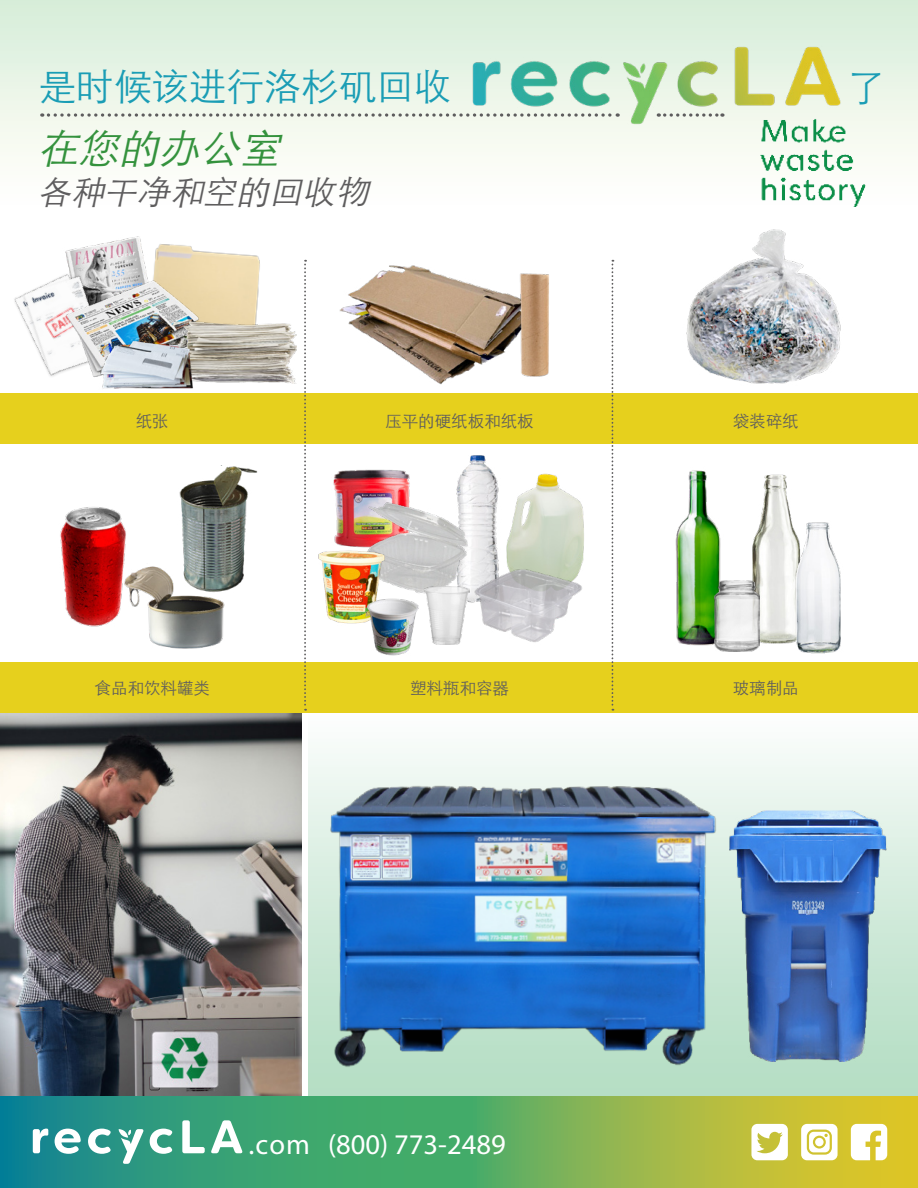
<style>
.page{position:relative;width:918px;height:1188px;background:#fff}
.page>*{position:absolute;margin:0;border:0;box-sizing:border-box;transform-origin:0 0}
.t1{font:italic 300 40.5px "ST Heiti SC";color:#34923d}
.t2{font:300 37.5px "ST Heiti SC";color:#1a9db5}
.t3{font:italic 300 33.15px "ST Heiti SC";color:#5e5d5e}
.t4{font:28.65px "Myriad Pro";color:#fff}
.t5{font:300 16.5px "ST Heiti SC";color:#5e5d5e}
</style>
<div class="page">
<div style="left:0;top:0;width:918px;height:207px;background:linear-gradient(to bottom,#d7edd8,#fffffe)"></div>
<img style="left:65px;top:236px;width:76px;height:44px">
<img style="left:456px;top:455px;width:36px;height:148px">
<img style="left:0;top:712px;width:301px;height:384px">
<div style="left:308px;top:711px;width:610px;height:388px;background:linear-gradient(to bottom,#fafdfb,#b0dbc0)"></div>
<div style="left:0;top:393px;width:918px;height:51px;background:#e6d01d"></div>
<div style="left:0;top:662px;width:918px;height:50px;background:#e6d01d"></div>
<img style="left:686px;top:229px;width:155px;height:155px">
<svg style="left:612px;top:260px;width:1px;height:451px"></svg>
<svg style="left:304px;top:260px;width:2px;height:451px"></svg>
<img style="left:339px;top:265px;width:176px;height:120px">
<img style="left:515px;top:273px;width:34px;height:104px">
<img style="left:179px;top:466px;width:79px;height:119px">
<img style="left:60px;top:507px;width:66px;height:120px">
<img style="left:116px;top:563px;width:122px;height:86px">
<img style="left:333px;top:469px;width:77px;height:79px">
<img style="left:492px;top:471px;width:92px;height:90px">
<img style="left:474px;top:560px;width:109px;height:82px">
<img style="left:360px;top:491px;width:112px;height:112px">
<img style="left:424px;top:586px;width:46px;height:58px">
<img style="left:752px;top:474px;width:38px;height:173px">
<img style="left:675px;top:470px;width:46px;height:176px">
<img style="left:715px;top:580px;width:44px;height:72px">
<img style="left:775px;top:509px;width:66px;height:145px">
<img style="left:324px;top:779px;width:400px;height:308px">
<img style="left:729px;top:810px;width:162px;height:252px">
<img style="left:318px;top:548px;width:70px;height:76px">
<img style="left:366px;top:593px;width:56px;height:63px">
<img style="left:141px;top:244px;width:119px;height:78px">
<img style="left:14px;top:261px;width:112px;height:116px">
<img style="left:64px;top:280px;width:142px;height:97px">
<img style="left:181px;top:322px;width:116px;height:61px">
<img style="left:99px;top:339px;width:96px;height:50px">
<svg style="left:42px;top:113px;width:430px;height:4px;background:#c4c8c1"></svg>
<img style="left:472px;top:46px;width:371px;height:80px">
<img style="left:747px;top:112px;width:129px;height:95px">
<svg style="left:0;top:1096px;width:918px;height:92px;background:#68ab60"></svg>
<svg style="left:211px;top:1120px;width:32px;height:33px"></svg>
<svg style="left:182px;top:1120px;width:23px;height:33px"></svg>
<svg style="left:150px;top:1129px;width:23px;height:25px"></svg>
<svg style="left:88px;top:1129px;width:23px;height:25px"></svg>
<svg style="left:33px;top:1129px;width:15px;height:24px"></svg>
<svg style="left:55px;top:1129px;width:26px;height:25px"></svg>
<svg style="left:118px;top:1129px;width:26px;height:35px"></svg>
<svg style="left:751px;top:1124px;width:37px;height:36px"></svg>
<svg style="left:851px;top:1124px;width:36px;height:36px"></svg>
<svg style="left:801px;top:1124px;width:37px;height:36px"></svg>
<h2 class="t2" style="left:39px;top:54px;width:414px">是时候该进行洛杉矶回收</h2>
<h2 class="t2" style="left:848px;top:55px;width:39px">了</h2>
<h1 class="t1" style="left:37px;top:114px;width:258px">在您的办公室</h1>
<h3 class="t3" style="left:37px;top:163px;width:343px">各种干净和空的回收物</h3>
<p class="t5" style="left:136px;top:407px;width:34px">纸张</p>
<p class="t5" style="left:95px;top:674px;width:117px">食品和饮料罐类</p>
<p class="t5" style="left:385px;top:407px;width:150px">压平的硬纸板和纸板</p>
<p class="t5" style="left:410px;top:674px;width:100px">塑料瓶和容器</p>
<h3 class="t4" style="left:249px;top:1126px;width:259px">.com (800) 773-2489</h3>
<p class="t5" style="left:733px;top:407px;width:68px">袋装碎纸</p>
<p class="t5" style="left:733px;top:674px;width:68px">玻璃制品</p>
</div>
